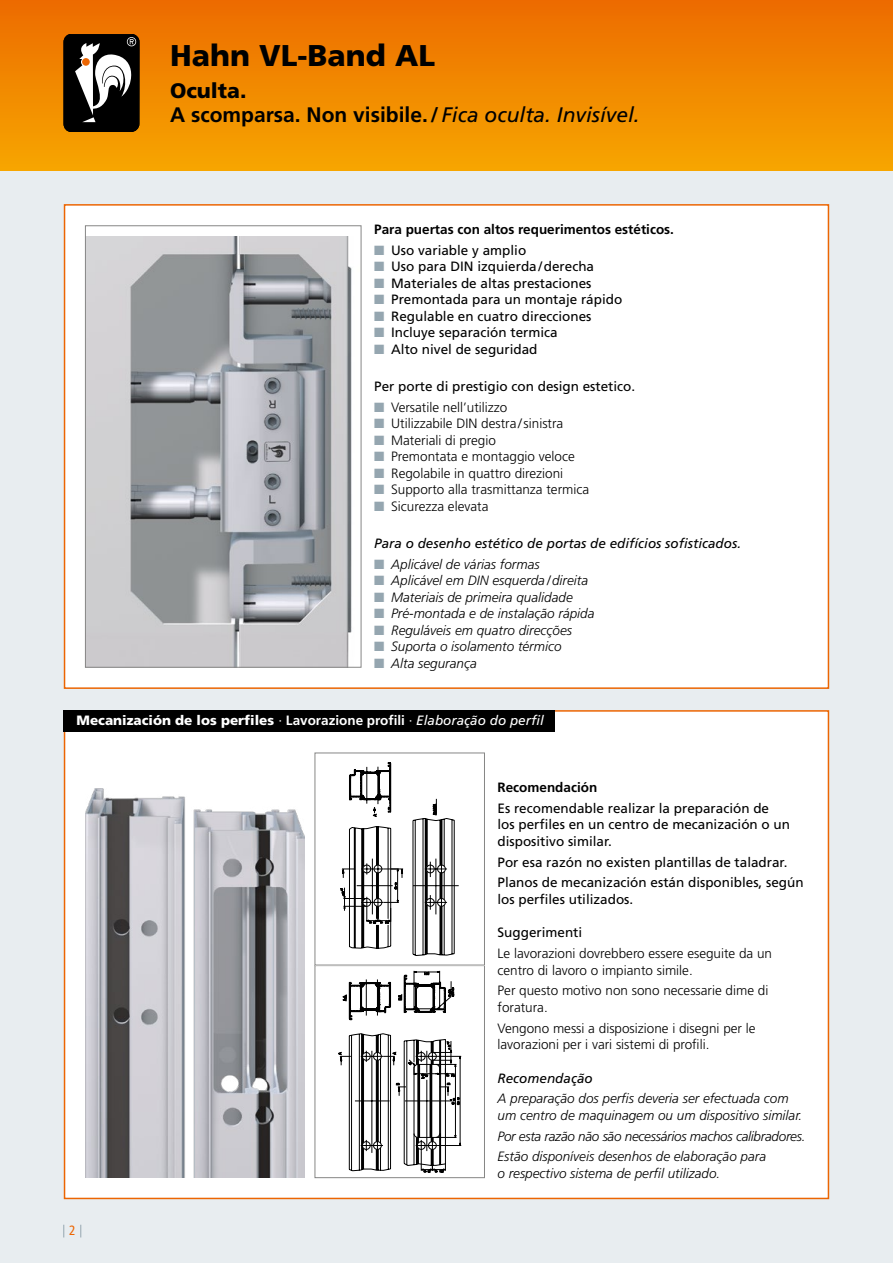
<style>
.page{position:relative;width:893px;height:1263px;background:#fff}
.page>*{position:absolute;margin:0;border:0;box-sizing:border-box;transform-origin:0 0}
.t1{font:900 30px "Frutiger";color:#000}
.t2{font:700 21px/24px "Frutiger";color:#000}
.t3{font:13.5px/16.5px "Frutiger";color:#000}
.t4{font:300 13.5px/16.5px "Frutiger";color:#000}
.t5{font:italic 300 13.5px/16.5px "Frutiger";color:#000}
.t6{font:italic 300 13.5px/20.7px "Frutiger";letter-spacing:-.02em;color:#000}
.t7{font:italic 13.5px "Frutiger";color:#000}
.t8{font:900 13.5px "Frutiger";color:#fff}
.t9{font:700 13.5px "Frutiger";color:#000}
.t10{font:condensed 13.5px "Frutiger";color:#ec6502}
.s1{font-weight:900}
.s2{font-weight:400;font-style:italic}
.s3{color:#95a6b0}
.s4{font-weight:400}
.s5{font-weight:700}
</style>
<div class="page">
<div style="left:0;top:170px;width:893px;height:1093px;background:#e8edf0"></div>
<div style="left:0;top:0;width:893px;height:170px;background:linear-gradient(to bottom,#ec6b00,#f7a500)"></div>
<div style="left:64px;top:34px;width:75px;height:98px;background:#000;border-radius:8px"></div>
<div style="left:64px;top:34px;width:75px;height:98px;border:1px solid #000;border-radius:8px"></div>
<svg style="left:75px;top:37px;width:63px;height:85px"></svg>
<div style="left:64px;top:204px;width:765px;height:485px;background:#fff;border:2px solid #ec6502"></div>
<div style="left:64px;top:710px;width:765px;height:489px;background:#fff;border:2px solid #ec6502"></div>
<img style="left:85px;top:788px;width:100px;height:390px">
<img style="left:193px;top:809px;width:111px;height:369px">
<svg style="left:338px;top:1033px;width:123px;height:139px"></svg>
<svg style="left:342px;top:971px;width:112px;height:49px"></svg>
<div style="left:315px;top:965px;width:170px;height:213px;border:1px solid #878786"></div>
<svg style="left:341px;top:762px;width:118px;height:193px"></svg>
<div style="left:64px;top:710px;width:491px;height:21px;background:#000"></div>
<svg style="left:63px;top:1225px;width:1px;height:12px"></svg>
<svg style="left:80px;top:1225px;width:1px;height:12px"></svg>
<img style="left:87px;top:236px;width:265px;height:430px">
<div style="left:85px;top:225px;width:276px;height:443px;border:1px solid #878786"></div>
<h1 class="t1" style="left:170px;top:37px;width:267px">Hahn VL-Band AL</h1>
<h2 class="t2" style="left:170px;top:79px;width:471px"><span class="s1">Oculta.<br></span>A scomparsa. Non visibile./<span class="s2">Fica oculta. Invisível.</span></h2>
<p class="t9" style="left:374px;top:221px;width:301px">Para puertas con altos requerimentos estéticos.</p>
<p class="t3" style="left:374px;top:241px;width:154px"><span class="s3">■</span> Uso variable y amplio</p>
<p class="t3" style="left:374px;top:258px;width:221px"><span class="s3">■</span> Uso para DIN izquierda/derecha</p>
<p class="t3" style="left:374px;top:274px;width:219px"><span class="s3">■</span> Materiales de altas prestaciones</p>
<p class="t3" style="left:374px;top:291px;width:250px"><span class="s3">■</span> Premontada para un montaje rápido</p>
<p class="t3" style="left:374px;top:307px;width:219px"><span class="s3">■</span> Regulable en cuatro direcciones</p>
<p class="t3" style="left:374px;top:324px;width:185px"><span class="s3">■</span> Incluye separación termica</p>
<p class="t3" style="left:374px;top:340px;width:165px"><span class="s3">■</span> Alto nivel de seguridad</p>
<p class="t3" style="left:374px;top:378px;width:263px">Per porte di prestigio con design estetico.</p>
<p class="t4" style="left:374px;top:399px;width:135px"><span class="s3">■</span> Versatile nell’utilizzo</p>
<p class="t4" style="left:374px;top:415px;width:191px"><span class="s3">■</span> Utilizzabile DIN destra /sinistra</p>
<p class="t4" style="left:374px;top:432px;width:123px"><span class="s3">■</span> Materiali di pregio</p>
<p class="t4" style="left:374px;top:448px;width:202px"><span class="s3">■</span> Premontata e montaggio veloce</p>
<p class="t4" style="left:374px;top:465px;width:191px"><span class="s3">■</span> Regolabile in quattro direzioni</p>
<p class="t4" style="left:374px;top:481px;width:216px"><span class="s3">■</span> Supporto alla trasmittanza termica</p>
<p class="t4" style="left:374px;top:498px;width:116px"><span class="s3">■</span> Sicurezza elevata</p>
<p class="t7" style="left:374px;top:535px;width:368px">Para o desenho estético de portas de edifícios sofisticados.</p>
<p class="t5" style="left:374px;top:556px;width:167px"><span class="s3">■</span> Aplicável de várias formas</p>
<p class="t5" style="left:374px;top:572px;width:215px"><span class="s3">■</span> Aplicável em DIN esquerda/direita</p>
<p class="t5" style="left:374px;top:589px;width:200px"><span class="s3">■</span> Materiais de primeira qualidade</p>
<p class="t5" style="left:374px;top:605px;width:222px"><span class="s3">■</span> Pré-montada e de instalação rápida</p>
<p class="t5" style="left:374px;top:622px;width:199px"><span class="s3">■</span> Reguláveis em quatro direcções</p>
<p class="t5" style="left:374px;top:638px;width:189px"><span class="s3">■</span> Suporta o isolamento térmico</p>
<p class="t5" style="left:374px;top:655px;width:104px"><span class="s3">■</span> Alta segurança</p>
<p class="t8" style="left:77px;top:712px;width:469px">Mecanización de los perfiles <span class="s4">·</span> <span class="s5">Lavorazione profili</span> <span class="s4">·</span> <span class="s2">Elaboração do perfil</span></p>
<p class="t10" style="left:69px;top:1223px;width:8px">2</p>
<p class="t9" style="left:497px;top:779px;width:101px">Recomendación</p>
<p class="t3" style="left:497px;top:800px;width:294px">Es recomendable realizar la preparación de<br>los perfiles en un centro de mecanización o un dispositivo similar.</p>
<p class="t3" style="left:497px;top:851px;width:308px;line-height:20.7px">Por esa razón no existen plantillas de taladrar.<br>Planos de mecanización están disponibles, según</p>
<p class="t3" style="left:497px;top:891px;width:137px">los perfiles utilizados.</p>
<p class="t3" style="left:497px;top:924px;width:86px">Suggerimenti</p>
<p class="t4" style="left:497px;top:945px;width:276px">Le lavorazioni dovrebbero essere eseguite da un centro di lavoro o impianto simile.</p>
<p class="t4" style="left:497px;top:982px;width:272px">Per questo motivo non sono necessarie dime di foratura.</p>
<p class="t4" style="left:497px;top:1020px;width:260px">Vengono messi a disposizione i disegni per le lavorazioni per i vari sistemi di profili.</p>
<p class="t7" style="left:497px;top:1070px;width:97px">Recomendação</p>
<p class="t5" style="left:497px;top:1090px;width:306px">A preparação dos perfis deveria ser efectuada com um centro de maquinagem ou um dispositivo similar.</p>
<p class="t6" style="left:497px;top:1125px;width:309px">Por esta razão não são necessários machos calibradores.<br>Estão disponíveis desenhos de elaboração para</p>
<p class="t5" style="left:497px;top:1165px;width:224px">o respectivo sistema de perfil utilizado.</p>
</div>
